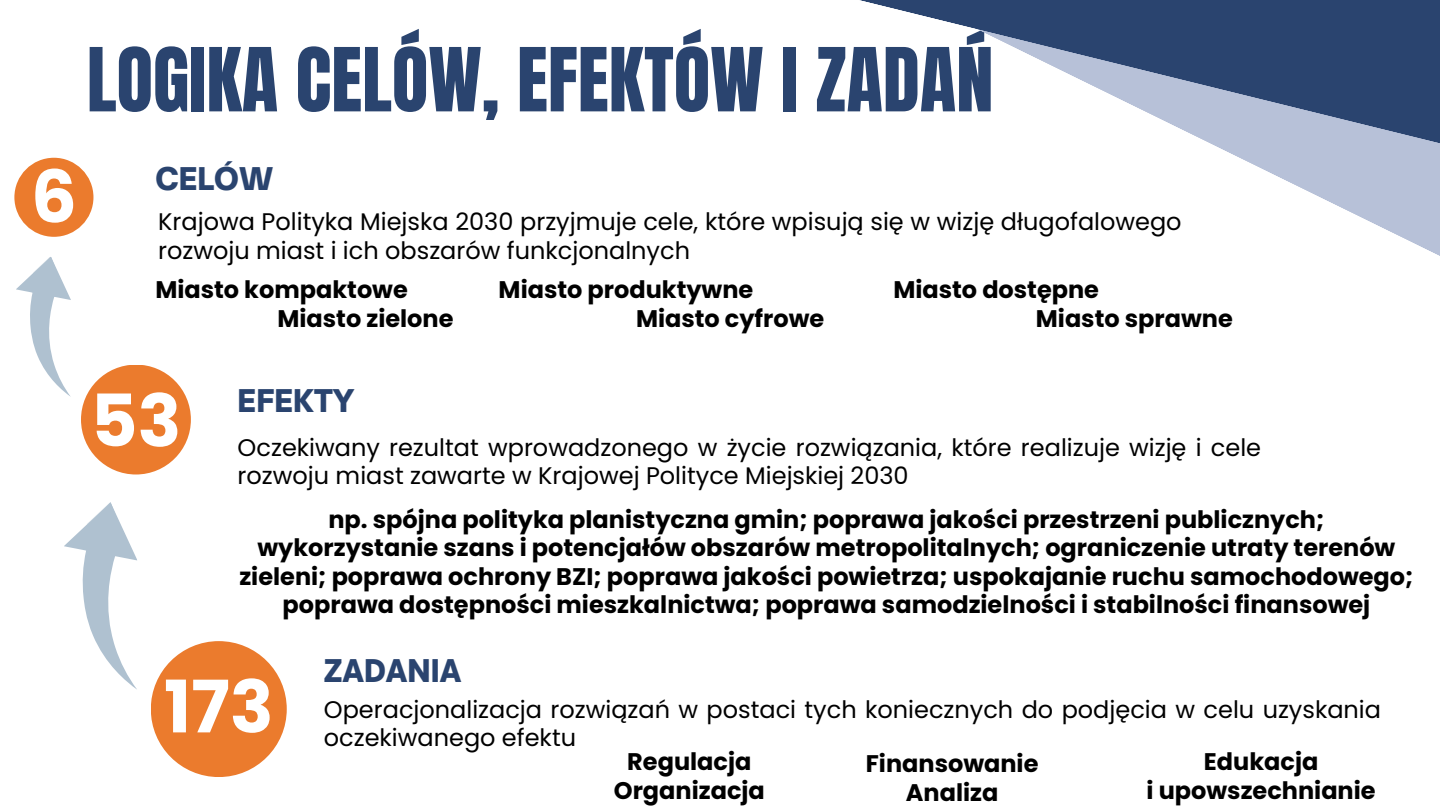
<style>
.page{position:relative;width:1440px;height:810px;background:#fff}
.page>*{position:absolute;margin:0;border:0;box-sizing:border-box;transform-origin:0 0}
.t1{font:75px "Anton";color:#2a446f}
.t2{font:700 72.3px "Poppins";color:#fff}
.t3{font:900 30px "Open Sauce One";color:#2a446f}
.t4{font:700 24px/28.5px "Poppins";color:#000;text-align:center}
.t5{font:24px/28.5px "Poppins";color:#000}
</style>
<div class="page">
<div style="left:14px;top:158px;width:79px;height:79px;background:#eb7b2d;border-radius:50%"></div>
<svg style="left:1316px;top:195px;width:124px;height:61px"></svg>
<svg style="left:860px;top:0;width:580px;height:195px"></svg>
<div style="left:81px;top:365px;width:110px;height:110px;background:#eb7b2d;border-radius:50%"></div>
<div style="left:151px;top:641px;width:136px;height:136px;background:#eb7b2d;border-radius:50%"></div>
<svg style="left:64px;top:502px;width:73px;height:188px"></svg>
<svg style="left:16px;top:257px;width:55px;height:140px"></svg>
<h1 class="t1" style="left:87px;top:26px;width:908px">LOGIKA CELÓW, EFEKTÓW I ZADAŃ</h1>
<h2 class="t2" style="left:31px;top:146px;width:48px">6</h2>
<p class="t3" style="left:155px;top:160px;width:119px">CELÓW</p>
<p class="t5" style="left:158px;top:207px;width:1025px">Krajowa Polityka Miejska 2030 przyjmuje cele, które wpisują się w wizję długofalowego rozwoju miast i ich obszarów funkcjonalnych</p>
<p class="t4" style="left:278px;top:276px;width:178px;text-align:left;text-indent:-122px">Miasto kompaktowe<br>Miasto zielone</p>
<p class="t4" style="left:636px;top:276px;width:190px;text-align:left;text-indent:-137px">Miasto produktywne<br>Miasto cyfrowe</p>
<p class="t4" style="left:1036px;top:276px;width:198px;text-align:left;text-indent:-142px">Miasto dostępne<br>Miasto sprawne</p>
<h2 class="t2" style="left:91px;top:370px;width:92px">53</h2>
<p class="t3" style="left:238px;top:382px;width:118px">EFEKTY</p>
<p class="t5" style="left:238px;top:433px;width:1025px">Oczekiwany rezultat wprowadzonego w życie rozwiązania, które realizuje wizję i cele rozwoju miast zawarte w Krajowej Polityce Miejskiej 2030</p>
<p class="t4" style="left:239px;top:505px;width:1176px">np. spójna polityka planistyczna gmin; poprawa jakości przestrzeni publicznych; wykorzystanie szans i potencjałów obszarów metropolitalnych; ograniczenie utraty terenów zieleni; poprawa ochrony BZI; poprawa jakości powietrza; uspokajanie ruchu samochodowego; poprawa dostępności mieszkalnictwa; poprawa samodzielności i stabilności finansowej</p>
<h2 class="t2" style="left:164px;top:656px;width:111px">173</h2>
<p class="t3" style="left:324px;top:652px;width:139px">ZADANIA</p>
<p class="t5" style="left:324px;top:695px;width:1059px">Operacjonalizacja rozwiązań w postaci tych koniecznych do podjęcia w celu uzyskania oczekiwanego efektu</p>
<p class="t4" style="left:614px;top:748px;width:153px">Regulacja<br>Organizacja</p>
<p class="t4" style="left:866px;top:749px;width:174px">Finansowanie<br>Analiza</p>
<p class="t4" style="left:1147px;top:748px;width:231px">Edukacja<br>i upowszechnianie</p>
</div>
